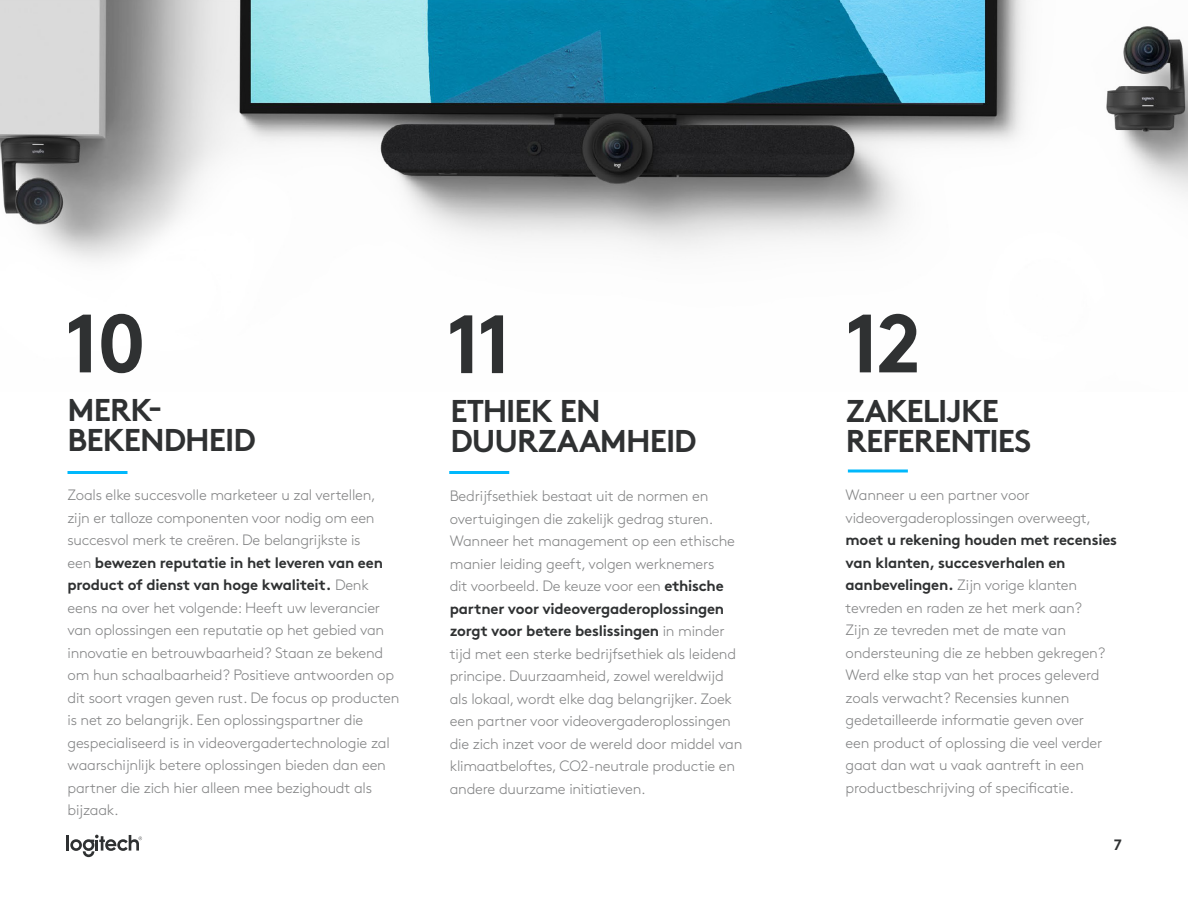
<style>
.page{position:relative;width:1188px;height:918px;background:#fff}
.page>*{position:absolute;margin:0;border:0;box-sizing:border-box;transform-origin:0 0}
.Num{font:700 82.5px "Brown Pro";color:#2f3132}
.t1{font:700 31.5px/30px "Brown Pro";letter-spacing:-.03em;color:#2f3132}
.Text_1{font:300 15px/22.5px "Brown Pro";letter-spacing:-.015em;color:#828384}
.t2{font:700 15px "Brown Pro";color:#2f3132}
.s1{font-weight:700;color:#2f3132}
</style>
<div class="page">
<svg style="left:67px;top:835px;width:75px;height:22px"></svg>
<img style="left:0;top:0;width:1188px;height:262px">
<hr style="left:68px;top:471px;width:60px;height:3px;background:#00b8fc">
<hr style="left:449px;top:471px;width:60px;height:3px;background:#00b8fc">
<hr style="left:848px;top:470px;width:60px;height:2px;background:#00b8fc">
<p class="Num" style="left:64px;top:277px;width:83px">10</p>
<p class="Num" style="left:446px;top:277px;width:67px">11</p>
<p class="Num" style="left:844px;top:277px;width:78px">12</p>
<p class="t1" style="left:68px;top:392px;width:96px">MERK-</p>
<p class="t1" style="left:68px;top:422px;width:190px">BEKENDHEID</p>
<p class="Text_1" style="left:68px;top:483px;width:333px">Zoals elke succesvolle marketeer u zal vertellen, zijn er talloze componenten voor nodig om een succesvol merk te creëren. De belangrijkste is<br>een <span class="s1">bewezen reputatie in het leveren van een product of dienst van hoge kwaliteit.</span> Denk eens na over het volgende: Heeft uw leverancier van oplossingen een reputatie op het gebied van innovatie en betrouwbaarheid? Staan ze bekend om hun schaalbaarheid? Positieve antwoorden op dit soort vragen geven rust. De focus op producten is net zo belangrijk. Een oplossingspartner die gespecialiseerd is in videovergadertechnologie zal waarschijnlijk betere oplossingen bieden dan een partner die zich hier alleen mee bezighoudt als bijzaak.</p>
<p class="t1" style="left:450px;top:393px;width:248px">ETHIEK EN<br>DUURZAAMHEID</p>
<p class="Text_1" style="left:450px;top:483px;width:294px">Bedrijfsethiek bestaat uit de normen en overtuigingen die zakelijk gedrag sturen.<br>Wanneer het management op een ethische manier leiding geeft, volgen werknemers<br>dit voorbeeld. De keuze voor een <span class="s1">ethische partner voor videovergaderoplossingen zorgt voor betere beslissingen</span> in minder tijd met een sterke bedrijfsethiek als leidend principe. Duurzaamheid, zowel wereldwijd als lokaal, wordt elke dag belangrijker. Zoek een partner voor videovergaderoplossingen die zich inzet voor de wereld door middel van klimaatbeloftes, CO2-neutrale productie en andere duurzame initiatieven.</p>
<p class="t1" style="left:846px;top:393px;width:187px">ZAKELIJKE<br>REFERENTIES</p>
<p class="Text_1" style="left:846px;top:483px;width:273px">Wanneer u een partner voor videovergaderoplossingen overweegt, <span class="s1">moet u rekening houden met recensies van klanten, succesverhalen en aanbevelingen.</span> Zijn vorige klanten tevreden en raden ze het merk aan?<br>Zijn ze tevreden met de mate van ondersteuning die ze hebben gekregen?<br>Werd elke stap van het proces geleverd zoals verwacht? Recensies kunnen gedetailleerde informatie geven over<br>een product of oplossing die veel verder gaat dan wat u vaak aantreft in een productbeschrijving of specificatie.</p>
<p class="t2" style="left:1114px;top:832px;width:10px">7</p>
</div>
